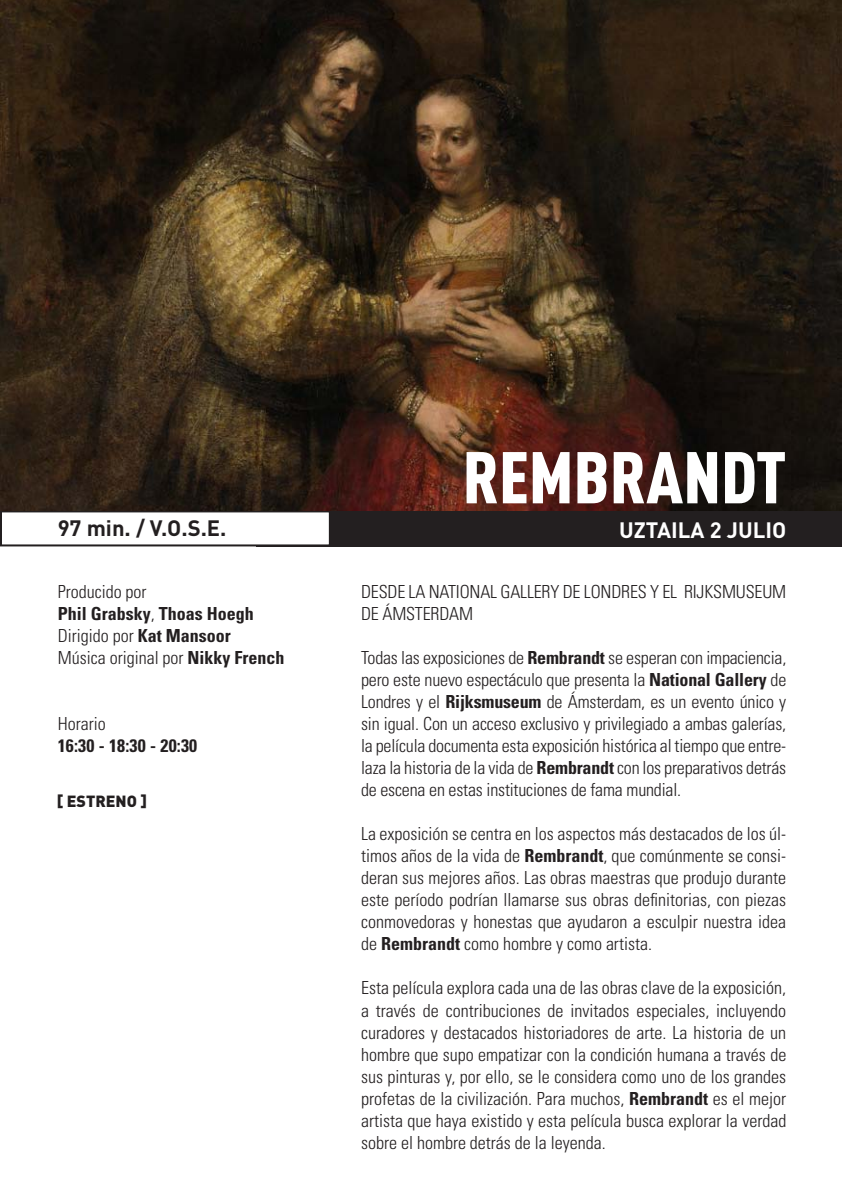
<style>
.page{position:relative;width:842px;height:1191px;background:#fff}
.page>*{position:absolute;margin:0;border:0;box-sizing:border-box;transform-origin:0 0}
.t1{font:900 72px "DIN Cond";color:#fff}
.t2{font:700 22px "DIN";color:#231f20}
.t3{font:700 22px "DIN";color:#fff}
.t4{font:300 condensed 18px/22px "Univers";color:#231f20;text-align:justify}
.t5{font:700 condensed 18px/22px "Univers";color:#231f20}
.t6{font:900 16px "DIN";color:#231f20}
.s1{font-weight:300}
.s2{font-weight:700}
</style>
<div class="page">
<div style="left:257px;top:510px;width:585px;height:36px;background:#231f20"></div>
<div style="left:1px;top:511px;width:329px;height:34px;background:#fff"></div>
<div style="left:0;top:510px;width:331px;height:36px;border:2px solid #231f20"></div>
<img style="left:0;top:0;width:842px;height:510px">
<h1 class="t1" style="left:463px;top:432px;width:325px">REMBRANDT</h1>
<p class="t2" style="left:58px;top:513px;width:170px">97 min. / V.O.S.E.</p>
<p class="t3" style="left:619px;top:515px;width:169px">UZTAILA 2 JULIO</p>
<p class="t5" style="left:58px;top:581px;width:228px"><span class="s1">Producido por<br></span>Phil Grabsky<span class="s1">,</span> Thoas Hoegh<br><span class="s1">Dirigido por</span> Kat Mansoor<br><span class="s1">Música original por</span> Nikky French</p>
<p class="t4" style="left:58px;top:713px;width:49px">Horario</p>
<p class="t5" style="left:58px;top:735px;width:141px">16:30 - 18:30 - 20:30</p>
<p class="t6" style="left:57px;top:791px;width:92px">[ ESTRENO ]</p>
<p class="t4" style="left:361px;top:581px;width:427px">DESDE LA NATIONAL GALLERY DE LONDRES Y EL RIJKSMUSEUM<br>DE ÁMSTERDAM</p>
<p class="t4" style="left:361px;top:647px;width:427px">Todas las exposiciones de <span class="s2">Rembrandt</span> se esperan con impaciencia, pero este nuevo espectáculo que presenta la <span class="s2">National Gallery</span> de Londres y el <span class="s2">Rijksmuseum</span> de Ámsterdam, es un evento único y sin igual. Con un acceso exclusivo y privilegiado a ambas galerías, la película documenta esta exposición histórica al tiempo que entre&shy;laza la historia de la vida de <span class="s2">Rembrandt</span> con los preparativos detrás de escena en estas instituciones de fama mundial.</p>
<p class="t4" style="left:361px;top:823px;width:427px">La exposición se centra en los aspectos más destacados de los úl&shy;timos años de la vida de <span class="s2">Rembrandt</span>, que comúnmente se consi&shy;deran sus mejores años. Las obras maestras que produjo durante este período podrían llamarse sus obras definitorias, con piezas conmovedoras y honestas que ayudaron a esculpir nuestra idea de <span class="s2">Rembrandt</span> como hombre y como artista.</p>
<p class="t4" style="left:361px;top:977px;width:427px">Esta película explora cada una de las obras clave de la exposición, a través de contribuciones de invitados especiales, incluyendo curadores y destacados historiadores de arte. La historia de un hombre que supo empatizar con la condición humana a través de sus pinturas y, por ello, se le considera como uno de los grandes profetas de la civilización. Para muchos, <span class="s2">Rembrandt</span> es el mejor artista que haya existido y esta película busca explorar la verdad sobre el hombre detrás de la leyenda.</p>
</div>
